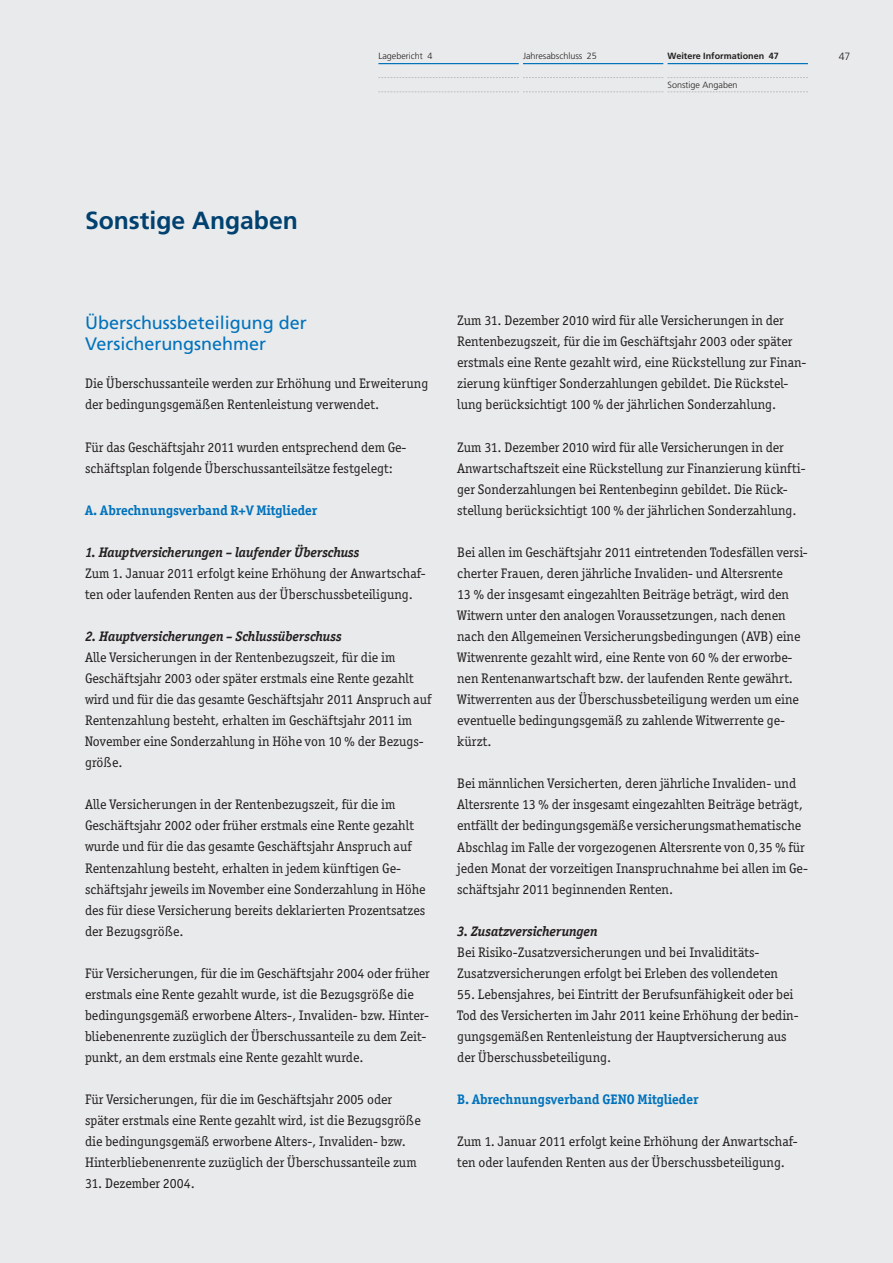
<style>
.page{position:relative;width:893px;height:1263px;background:#e9eaeb}
.page>*{position:absolute;margin:0;border:0;box-sizing:border-box;transform-origin:0 0}
.t1{font:700 24.75px "Frutiger LT";color:#004170}
.t2{font:18px/21px "Frutiger LT";color:#0072bc}
.t3{font:13.8px/21px "Officina Ser ITC";color:#231f20}
.t4{font:italic 700 13.8px "Officina Ser ITC";color:#231f20}
.t5{font:700 13.8px "Officina Ser ITC";color:#0072bc}
.t6{font:300 10.5px "Frutiger LT";color:#231f20}
.t7{font:300 9px "Frutiger LT";color:#231f20}
.t8{font:700 9px "Frutiger LT";color:#231f20}
</style>
<div class="page">
<hr style="left:378px;top:63px;width:141px;height:1px;background:#0072bc">
<hr style="left:523px;top:63px;width:140px;height:1px;background:#0072bc">
<hr style="left:668px;top:63px;width:140px;height:1px;background:#0072bc">
<svg style="left:378px;top:77px;width:430px;height:1px"></svg>
<svg style="left:379px;top:92px;width:429px;height:1px"></svg>
<p class="t7" style="left:378px;top:53px;width:55px">Lagebericht 4</p>
<p class="t7" style="left:523px;top:53px;width:75px">Jahresabschluss 25</p>
<p class="t8" style="left:668px;top:53px;width:113px">Weitere Informationen 47</p>
<p class="t7" style="left:668px;top:81px;width:71px">Sonstige Angaben</p>
<p class="t6" style="left:839px;top:53px;width:13px">47</p>
<h1 class="t1" style="left:85px;top:210px;width:214px">Sonstige Angaben</h1>
<h2 class="t2" style="left:85px;top:314px;width:223px">Überschussbeteiligung der<br>Versicherungsnehmer</h2>
<p class="t3" style="left:85px;top:373px;width:345px">Die Überschussanteile werden zur Erhöhung und Erweiterung der bedingungsgemäßen Rentenleistung verwendet.</p>
<p class="t3" style="left:85px;top:436px;width:323px">Für das Geschäftsjahr 2011 wurden entsprechend dem Ge&shy;schäftsplan folgende Überschussanteilsätze festgelegt:</p>
<p class="t5" style="left:85px;top:502px;width:234px">A. Abrechnungsverband R+V Mitglieder</p>
<p class="t4" style="left:85px;top:544px;width:276px">1. Hauptversicherungen – laufender Überschuss</p>
<p class="t3" style="left:85px;top:562px;width:342px">Zum 1. Januar 2011 erfolgt keine Erhöhung der Anwartschaf&shy;ten oder laufenden Renten aus der Überschussbeteiligung.</p>
<p class="t4" style="left:85px;top:628px;width:258px">2. Hauptversicherungen – Schlussüberschuss</p>
<p class="t3" style="left:85px;top:647px;width:348px">Alle Versicherungen in der Rentenbezugszeit, für die im Geschäftsjahr 2003 oder später erstmals eine Rente gezahlt wird und für die das gesamte Geschäftsjahr 2011 Anspruch auf Rentenzahlung besteht, erhalten im Geschäftsjahr 2011 im November eine Sonderzahlung in Höhe von 10 % der Bezugs&shy;größe.</p>
<p class="t3" style="left:85px;top:794px;width:342px">Alle Versicherungen in der Rentenbezugszeit, für die im Geschäftsjahr 2002 oder früher erstmals eine Rente gezahlt wurde und für die das gesamte Geschäftsjahr Anspruch auf Rentenzahlung besteht, erhalten in jedem künftigen Ge&shy;schäftsjahr jeweils im November eine Sonderzahlung in Höhe des für diese Versicherung bereits deklarierten Prozentsatzes der Bezugsgröße.</p>
<p class="t3" style="left:85px;top:962px;width:346px">Für Versicherungen, für die im Geschäftsjahr 2004 oder früher erstmals eine Rente gezahlt wurde, ist die Bezugsgröße die bedingungsgemäß erworbene Alters-, Invaliden- bzw. Hinter&shy;bliebenenrente zuzüglich der Überschussanteile zu dem Zeit&shy;punkt, an dem erstmals eine Rente gezahlt wurde.</p>
<p class="t3" style="left:85px;top:1089px;width:337px">Für Versicherungen, für die im Geschäftsjahr 2005 oder später erstmals eine Rente gezahlt wird, ist die Bezugsgröße die bedingungsgemäß erworbene Alters-, Invaliden- bzw.<br>Hinterbliebenenrente zuzüglich der Überschussanteile zum</p>
<p class="t3" style="left:85px;top:1173px;width:111px">31. Dezember 2004.</p>
<p class="t3" style="left:457px;top:310px;width:351px">Zum 31. Dezember 2010 wird für alle Versicherungen in der Rentenbezugszeit, für die im Geschäftsjahr 2003 oder später erstmals eine Rente gezahlt wird, eine Rückstellung zur Finan&shy;zierung künftiger Sonderzahlungen gebildet. Die Rückstel&shy;lung berücksichtigt 100 % der jährlichen Sonderzahlung.</p>
<p class="t3" style="left:457px;top:436px;width:350px">Zum 31. Dezember 2010 wird für alle Versicherungen in der Anwartschaftszeit eine Rückstellung zur Finanzierung künfti&shy;ger Sonderzahlungen bei Rentenbeginn gebildet. Die Rück&shy;stellung berücksichtigt 100 % der jährlichen Sonderzahlung.</p>
<p class="t3" style="left:457px;top:541px;width:352px">Bei allen im Geschäftsjahr 2011 eintretenden Todesfällen versi&shy;cherter Frauen, deren jährliche Invaliden- und Altersrente<br>13 % der insgesamt eingezahlten Beiträge beträgt, wird den Witwern unter den analogen Voraussetzungen, nach denen nach den Allgemeinen Versicherungsbedingungen (AVB) eine Witwenrente gezahlt wird, eine Rente von 60 % der erworbe&shy;nen Rentenanwartschaft bzw. der laufenden Rente gewährt.<br>Witwerrenten aus der Überschussbeteiligung werden um eine eventuelle bedingungsgemäß zu zahlende Witwerrente ge&shy;kürzt.</p>
<p class="t3" style="left:457px;top:773px;width:352px">Bei männlichen Versicherten, deren jährliche Invaliden- und Altersrente 13 % der insgesamt eingezahlten Beiträge beträgt, entfällt der bedingungsgemäße versicherungsmathematische Abschlag im Falle der vorgezogenen Altersrente von 0,35 % für jeden Monat der vorzeitigen Inanspruchnahme bei allen im Ge&shy;schäftsjahr 2011 beginnenden Renten.</p>
<p class="t4" style="left:457px;top:923px;width:142px">3. Zusatzversicherungen</p>
<p class="t3" style="left:457px;top:941px;width:322px">Bei Risiko-Zusatzversicherungen und bei Invaliditäts-<br>Zusatzversicherungen erfolgt bei Erleben des vollendeten</p>
<p class="t3" style="left:457px;top:983px;width:343px">55. Lebensjahres, bei Eintritt der Berufsunfähigkeit oder bei Tod des Versicherten im Jahr 2011 keine Erhöhung der bedin&shy;gungsgemäßen Rentenleistung der Hauptversicherung aus der Überschussbeteiligung.</p>
<p class="t5" style="left:457px;top:1091px;width:243px">B. Abrechnungsverband GENO Mitglieder</p>
<p class="t3" style="left:457px;top:1131px;width:342px">Zum 1. Januar 2011 erfolgt keine Erhöhung der Anwartschaf&shy;ten oder laufenden Renten aus der Überschussbeteiligung.</p>
</div>
